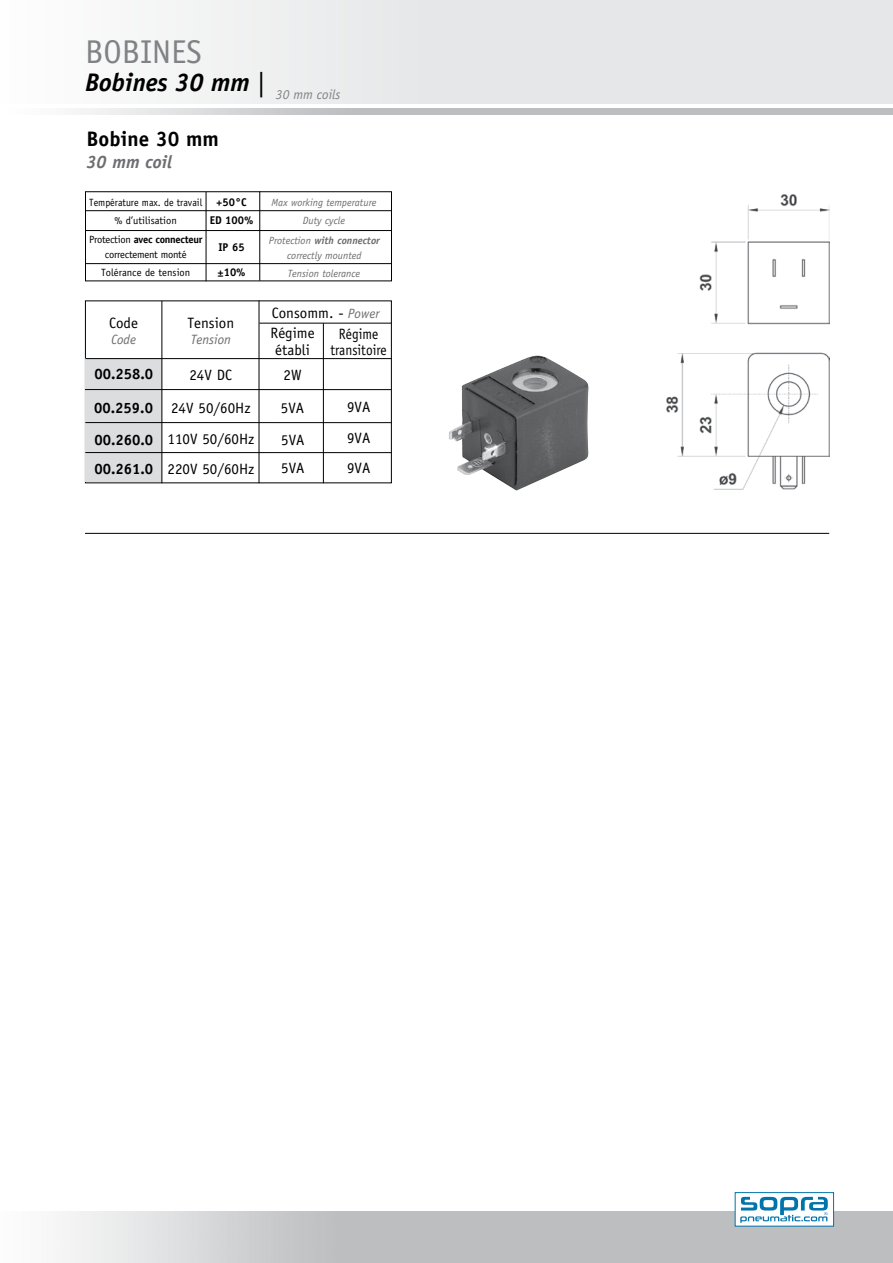
<style>
.page{position:relative;width:893px;height:1263px;background:#fff}
.page>*{position:absolute;margin:0;border:0;box-sizing:border-box;transform-origin:0 0}
.t1{font:33px "Officina Sans";color:#808285}
.t2{font:italic 700 25.5px "Officina Sans";color:#000}
.t3{font:700 21px "Officina Sans";color:#000}
.t4{font:italic 700 18px "Officina Sans";color:#6d6e71}
.t5{font:15px/32px "Officina Sans";color:#000}
.t6{font:700 15px/28.2px "Officina Sans";color:#000}
.t7{font:15px/16.5px "Officina Sans";color:#000;text-align:center;scale:.89 1}
.t8{font:italic 13.5px "Officina Sans";color:#6d6e71}
.t9{font:700 11.25px/18.3px "Officina Sans";color:#000;text-align:center}
.t10{font:italic 10.5px/18.8px "Officina Sans";color:#6d6e71;text-align:center}
.t11{font:10.5px/15px "Officina Sans";letter-spacing:-.025em;color:#000;text-align:center}
.t12{font:10.5px/18.8px "Officina Sans";color:#000;text-align:center;scale:.94 1}
.t13{font:10.5px "Officina Sans";color:#000}
.s1{font-weight:400;font-style:normal}
.s2{font-weight:700}
.s3{font-style:italic;font-size:13.5px;color:#6d6e71}
.s4{font-weight:400}
</style>
<div class="page">
<img style="left:666px;top:194px;width:164px;height:296px">
<div style="left:0;top:0;width:893px;height:104px;background:linear-gradient(to right,#f7f8f8,#e0e1e3)"></div>
<img style="left:63px;top:1212px;width:830px;height:51px">
<hr style="left:85px;top:533px;width:744px;height:1px;background:#000">
<img style="left:449px;top:356px;width:139px;height:134px">
<hr style="left:206px;top:192px;width:1px;height:89px;background:#000">
<hr style="left:259px;top:191px;width:1px;height:90px;background:#000">
<hr style="left:85px;top:210px;width:307px;height:1px;background:#000">
<hr style="left:85px;top:230px;width:307px;height:1px;background:#000">
<hr style="left:85px;top:263px;width:307px;height:1px;background:#000">
<div style="left:86px;top:359px;width:76px;height:123px;background:#dcddde"></div>
<hr style="left:162px;top:301px;width:1px;height:182px;background:#000">
<hr style="left:259px;top:300px;width:1px;height:183px;background:#000">
<hr style="left:323px;top:323px;width:1px;height:160px;background:#000">
<hr style="left:259px;top:323px;width:132px;height:1px;background:#000">
<hr style="left:85px;top:358px;width:306px;height:1px;background:#000">
<hr style="left:85px;top:422px;width:306px;height:1px;background:#000">
<hr style="left:85px;top:389px;width:306px;height:1px;background:#000">
<hr style="left:85px;top:452px;width:306px;height:1px;background:#000">
<div style="left:735px;top:1192px;width:98px;height:34px;background:#fff"></div>
<div style="left:735px;top:1192px;width:99px;height:34px;border:1px solid #0074ab"></div>
<svg style="left:740px;top:1197px;width:88px;height:26px"></svg>
<h1 class="t1" style="left:85px;top:33px;width:118px">BObINeS</h1>
<h2 class="t2" style="left:85px;top:67px;width:257px">Bobines 30 mm <span class="s1">|</span> <sub>30</sub> <sub>mm</sub> <sub>coils</sub></h2>
<h3 class="t3" style="left:87px;top:125px;width:134px">Bobine 30 mm</h3>
<p class="t4" style="left:87px;top:151px;width:87px">30 mm coil</p>
<p class="t12" style="left:89px;top:193px;width:122px">Température max. de travail % d’utilisation</p>
<p class="t9" style="left:210px;top:193px;width:45px">+50°C<br>ED 100%</p>
<p class="t11" style="left:89px;top:232px;width:115px">Protection <span class="s2">avec connecteur </span>correctement monté</p>
<p class="t13" style="left:101px;top:266px;width:91px">Tolérance de tension</p>
<p class="t9" style="left:218px;top:237px;width:28px">IP 65</p>
<p class="t9" style="left:217px;top:263px;width:30px">±10%</p>
<p class="t5" style="left:109px;top:307px;width:30px">Code</p>
<p class="t8" style="left:111px;top:332px;width:26px">Code</p>
<p class="t5" style="left:187px;top:307px;width:48px">Tension</p>
<p class="t8" style="left:191px;top:332px;width:42px">Tension</p>
<p class="t5" style="left:94px;top:359px;width:158px;text-indent:95px">24V DC<br><span class="s2">00.259.0</span> 24V 50/60Hz</p>
<p class="t6" style="left:94px;top:360px;width:60px">00.258.0</p>
<p class="t10" style="left:271px;top:193px;width:106px">Max working temperature<br>Duty cycle</p>
<p class="t10" style="left:269px;top:233px;width:113px;line-height:15px">Protection <span class="s2">with connector </span>correctly mounted</p>
<p class="t10" style="left:288px;top:264px;width:74px">Tension tolerance</p>
<p class="t5" style="left:272px;top:297px;width:109px">Consomm. - <span class="s3">Power</span></p>
<p class="t5" style="left:271px;top:325px;width:46px;line-height:16.5px;text-align:center">Régime établi</p>
<p class="t7" style="left:330px;top:325px;width:65px">Régime transitoire</p>
<p class="t5" style="left:281px;top:359px;width:25px;line-height:32.5px">2W<br>5VA</p>
<p class="t5" style="left:347px;top:391px;width:25px">9VA</p>
<p class="t5" style="left:168px;top:423px;width:88px">110V 50/60Hz</p>
<p class="t5" style="left:281px;top:424px;width:25px">5VA</p>
<p class="t5" style="left:347px;top:422px;width:25px">9VA</p>
<p class="t6" style="left:94px;top:426px;width:162px">00.260.0<br>00.261.0 <span class="s4">220V 50/60Hz</span></p>
<p class="t5" style="left:281px;top:452px;width:25px">5VA</p>
<p class="t5" style="left:347px;top:452px;width:25px">9VA</p>
</div>
